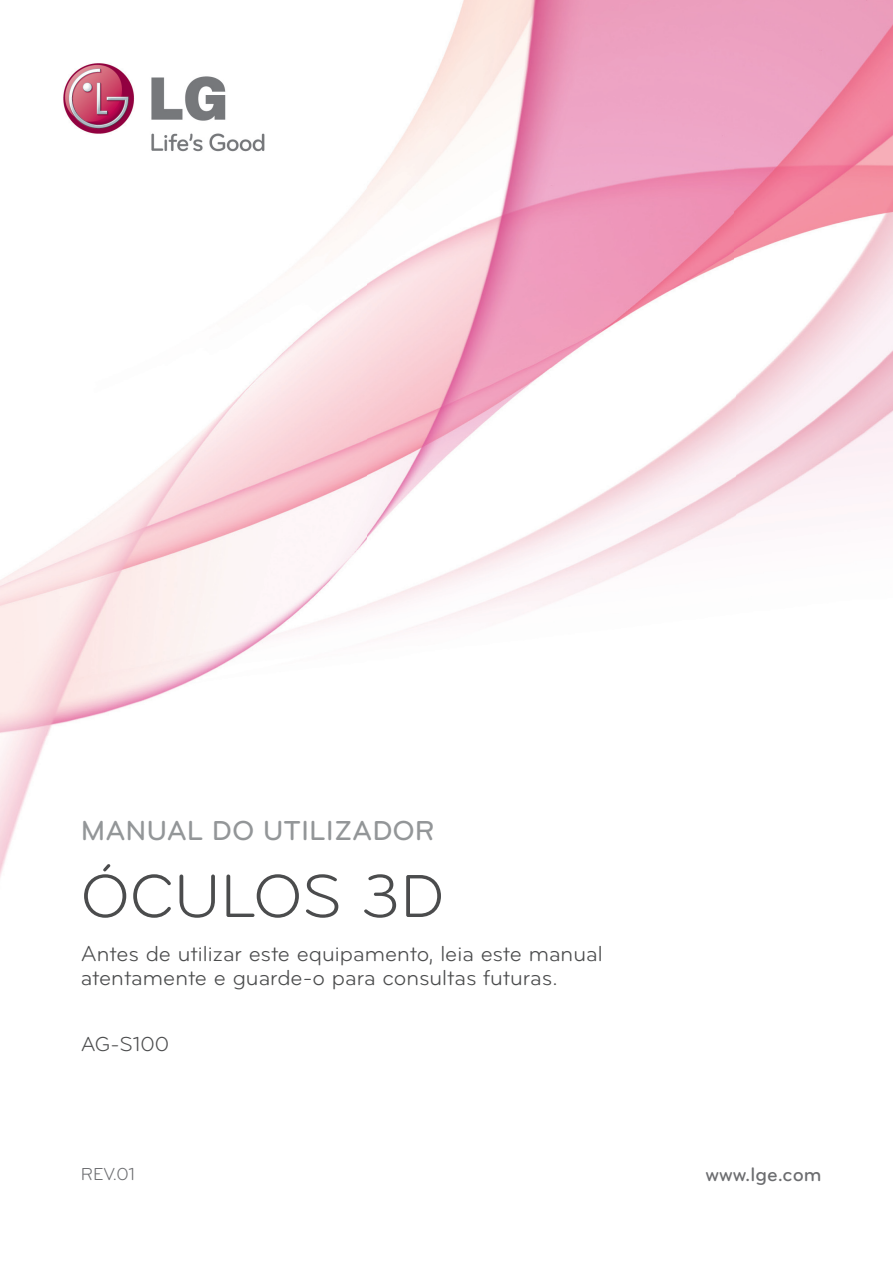
<style>
.page{position:relative;width:893px;height:1263px;background:#fff}
.page>*{position:absolute;margin:0;border:0;box-sizing:border-box;transform-origin:0 0}
.t1{font:63px "Bryant LG";color:#4b4c4d}
.t2{font:500 28.5px "Bryant LG";color:#939698}
.t3{font:22.5px/24px "Bryant LG";color:#4b4c4d}
.t4{font:21px "Bryant LG";color:#4b4c4d}
.t5{font:500 20.25px "Bryant LG";color:#6c6d70}
.t6{font:18px "Bryant LG";color:#6c6d70}
</style>
<div class="page">
<img style="left:0;top:0;width:893px;height:877px">
<p class="t2" style="left:81px;top:812px;width:356px">MANUAL DO UTILIZADOR</p>
<h1 class="t1" style="left:81px;top:858px;width:365px">ÓCULOS 3D</h1>
<p class="t3" style="left:81px;top:942px;width:523px">Antes de utilizar este equipamento, leia este manual atentamente e guarde-o para consultas futuras.</p>
<p class="t4" style="left:81px;top:1031px;width:90px">AG-S100</p>
<p class="t6" style="left:81px;top:1162px;width:56px">REV.01</p>
<p class="t5" style="left:705px;top:1161px;width:118px">www.lge.com</p>
</div>
